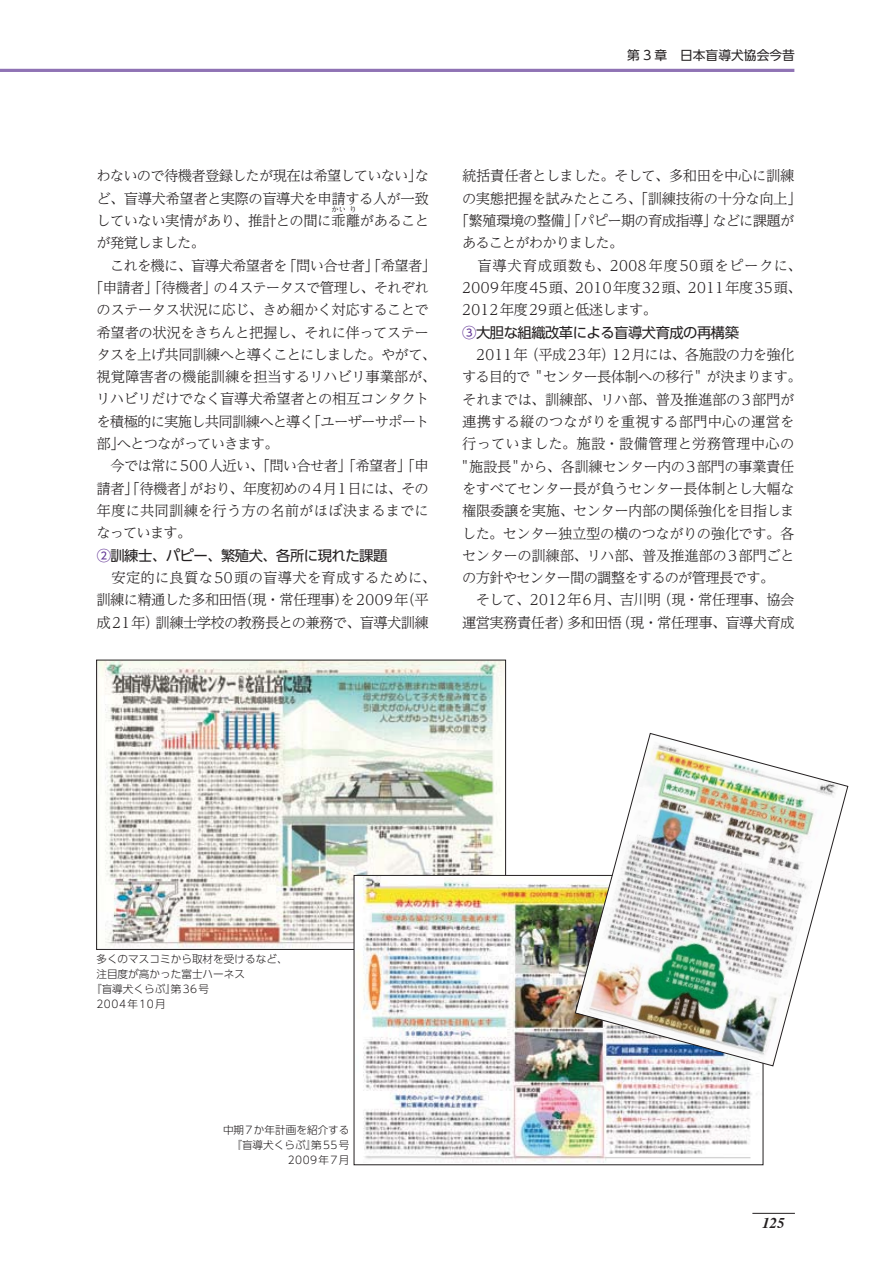
<style>
.page{position:relative;width:893px;height:1263px;background:#fff}
.page>*{position:absolute;margin:0;border:0;box-sizing:border-box;transform-origin:0 0}
.t1{font:italic 700 14.85px "Times";color:#231f20}
.t2{font:14.4px/22.4px "UD Reimin Pr 6 Light 90 msp RKSJ H";letter-spacing:-.035em;color:#231f20}
.t3{font:14.4px "UD Reimin Pr 6 Light 90 msp RKSJ H";letter-spacing:-.055em;color:#231f20}
.t4{font:14.4px "UD Shin Go Pr 6 Regular 90 msp RKSJ H";letter-spacing:-.035em;color:#231f20}
.t5{font:14.4px "UD Reimin Pr 6 Light 90 msp RKSJ H";letter-spacing:-.01em;color:#231f20}
.t6{font:14.4px "UD Reimin Pr 6 Light 90 msp RKSJ H";letter-spacing:.04em;color:#231f20}
.t7{font:14.4px "UD Reimin Pr 6 Light 90 msp RKSJ H";letter-spacing:.05em;color:#231f20}
.t8{font:14.4px "UD Reimin Pr 6 Light 90 msp RKSJ H";letter-spacing:.01em;color:#231f20}
.t9{font:14.4px "UD Reimin Pr 6 Light 90 msp RKSJ H";letter-spacing:-.065em;color:#231f20}
.t10{font:14.4px "UD Reimin Pr 6 Light 90 msp RKSJ H";letter-spacing:-.07em;color:#231f20}
.t11{font:12.75px "UD Shin Go Pr 6 Regular 90 msp RKSJ H";color:#231f20}
.t12{font:10.65px/14.9px "UD Shin Go Pr 6 Light 90 msp RKSJ H";color:#231f20;text-align:right}
.t13{font:10.65px "UD Shin Go Pr 6 Light 90 msp RKSJ H";letter-spacing:.05em;color:#231f20}
.t14{font:7.2px "UD Reimin Pr 6 Light 90 msp RKSJ H";color:#231f20}
.s1{color:#5c2d91}
</style>
<div class="page">
<hr style="left:752px;top:1213px;width:43px;height:1px;background:#231f20">
<hr style="left:0;top:69px;width:794px;height:3px;background:#8f73b4">
<img style="left:98px;top:662px;width:406px;height:286px">
<img style="left:356px;top:877px;width:401px;height:286px">
<img style="left:575px;top:733px;width:273px;height:333px">
<p class="t11" style="left:627px;top:51px;width:169px">第 3 章　日本盲導犬協会今昔</p>
<p class="t2" style="left:96px;top:167px;width:334px;text-align:justify">わないので待機者登録したが現在は希望していない」など、盲導犬希望者と実際の盲導犬を申請する人が一致していない実情があり、推計との間に乖離があること</p>
<p class="t14" style="left:331px;top:207px;width:16px">かい</p>
<p class="t14" style="left:349px;top:207px;width:9px">り</p>
<p class="t9" style="left:97px;top:237px;width:110px">が発覚しました。</p>
<p class="t2" style="left:97px;top:256px;width:341px">　これを機に、盲導犬希望者を「問い合せ者」「希望者」</p>
<p class="t2" style="left:89px;top:278px;width:341px">「申請者」「待機者」の4ステータスで管理し、それぞれ</p>
<p class="t2" style="left:97px;top:301px;width:334px">のステータス状況に応じ、きめ細かく対応することで</p>
<p class="t2" style="left:97px;top:323px;width:334px">希望者の状況をきちんと把握し、それに伴ってステー</p>
<p class="t3" style="left:96px;top:349px;width:341px">タスを上げ共同訓練へと導くことにしました。やがて、</p>
<p class="t5" style="left:97px;top:371px;width:341px">視覚障害者の機能訓練を担当するリハビリ事業部が、</p>
<p class="t2" style="left:96px;top:390px;width:334px">リハビリだけでなく盲導犬希望者との相互コンタクト</p>
<p class="t3" style="left:96px;top:416px;width:334px">を積極的に実施し共同訓練へと導く「ユーザーサポート</p>
<p class="t9" style="left:97px;top:438px;width:184px">部」へとつながっていきます。</p>
<p class="t2" style="left:97px;top:457px;width:334px">　今では常に500人近い、「問い合せ者」「希望者」「申</p>
<p class="t2" style="left:97px;top:479px;width:334px">請者」「待機者」がおり、年度初めの4月1日には、その</p>
<p class="t8" style="left:97px;top:505px;width:334px">年度に共同訓練を行う方の名前がほぼ決まるまでに</p>
<p class="t2" style="left:96px;top:524px;width:96px">なっています。</p>
<p class="t4" style="left:97px;top:550px;width:292px"><span class="s1">②</span>訓練士、パピー、繁殖犬、各所に現れた課題</p>
<p class="t2" style="left:97px;top:568px;width:341px">　安定的に良質な50頭の盲導犬を育成するために、訓練に精通した多和田悟（現・常任理事）を2009年（平成21年）訓練士学校の教務長との兼務で、盲導犬訓練</p>
<p class="t2" style="left:462px;top:167px;width:334px">統括責任者としました。そして、多和田を中心に訓練</p>
<p class="t2" style="left:462px;top:189px;width:341px">の実態把握を試みたところ、「訓練技術の十分な向上」</p>
<p class="t2" style="left:455px;top:211px;width:341px">「繁殖環境の整備」「パピー期の育成指導」などに課題が</p>
<p class="t10" style="left:462px;top:238px;width:163px">あることがわかりました。</p>
<p class="t7" style="left:462px;top:260px;width:341px">　盲導犬育成頭数も、2008年度50頭をピークに、</p>
<p class="t6" style="left:462px;top:282px;width:341px">2009年度45頭、2010年度32頭、2011年度35頭、</p>
<p class="t5" style="left:462px;top:304px;width:196px">2012年度29頭と低迷します。</p>
<p class="t4" style="left:462px;top:327px;width:278px"><span class="s1">③</span>大胆な組織改革による盲導犬育成の再構築</p>
<p class="t2" style="left:462px;top:345px;width:341px">　2011年（平成23年）12月には、各施設の力を強化する目的で "センター長体制への移行" が決まります。それまでは、訓練部、リハ部、普及推進部の3部門が連携する縦のつながりを重視する部門中心の運営を行っていました。施設・設備管理と労務管理中心の"施設長"から、各訓練センター内の3部門の事業責任をすべてセンター長が負うセンター長体制とし大幅な権限委譲を実施、センター内部の関係強化を目指しました。センター独立型の横のつながりの強化です。各センターの訓練部、リハ部、普及推進部の3部門ごとの方針やセンター間の調整をするのが管理長です。<br>　そして、2012年6月、吉川明（現・常任理事、協会運営実務責任者）多和田悟（現・常任理事、盲導犬育成</p>
<p class="t12" style="left:96px;top:953px;width:193px">多くのマスコミから取材を受けるなど、</p>
<p class="t12" style="left:96px;top:968px;width:150px">注目度が高かった富士ハーネス</p>
<p class="t12" style="left:91px;top:983px;width:120px">『盲導犬くらぶ』第36号</p>
<p class="t13" style="left:96px;top:1000px;width:71px">2004年10月</p>
<p class="t12" style="left:223px;top:1124px;width:128px">中期7か年計画を紹介する『盲導犬くらぶ』第55号<br>2009年7月</p>
<p class="t1" style="left:762px;top:1217px;width:24px">125</p>
</div>
